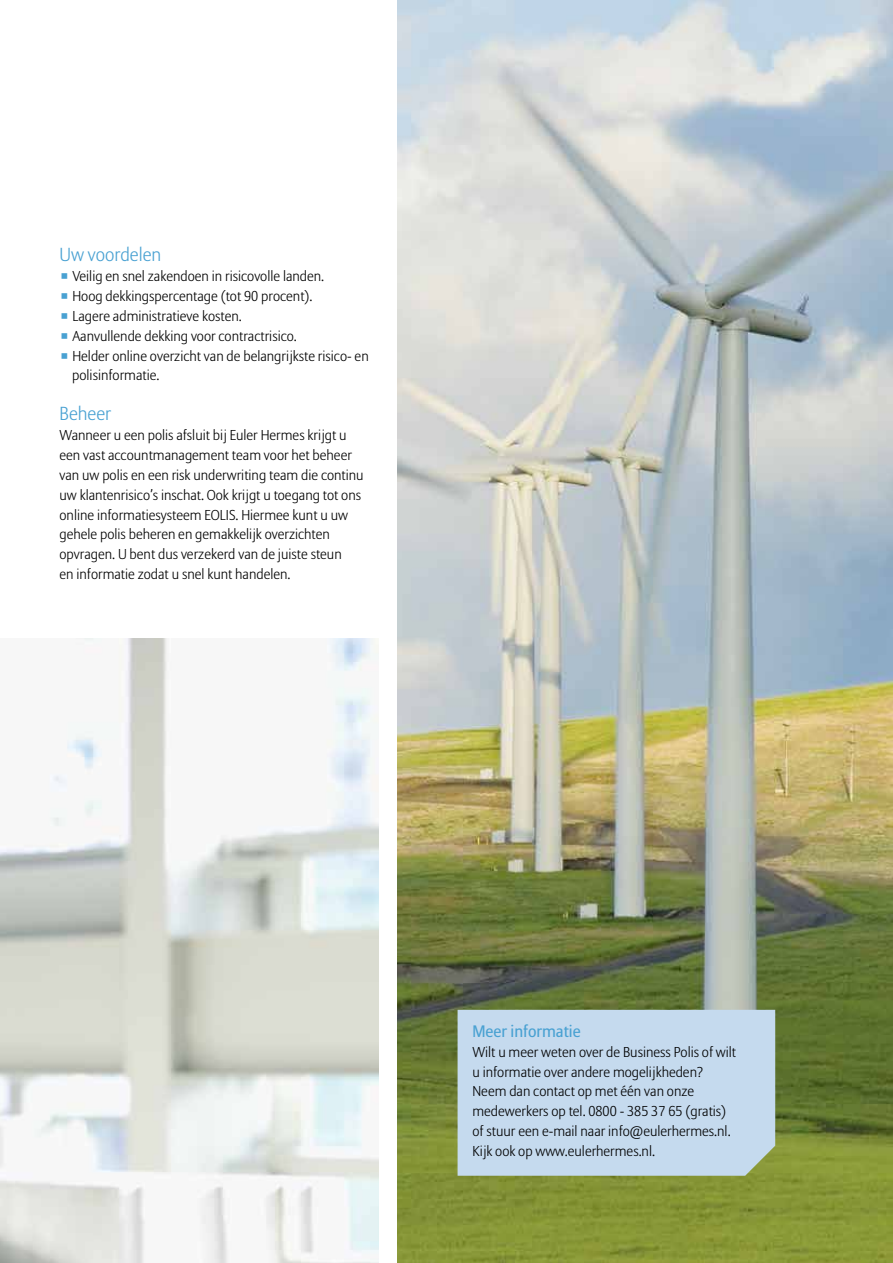
<style>
.page{position:relative;width:893px;height:1263px;background:#fff}
.page>*{position:absolute;margin:0;border:0;box-sizing:border-box;transform-origin:0 0}
.t1{font:300 18.75px "Allianz Sans";color:#49a1d2}
.t2{font:16.5px "Allianz Sans";color:#49a1d2}
.t3{font:300 14.25px/20px "Allianz Sans";color:#000}
.s1{color:#49a1d2}
</style>
<div class="page">
<img style="left:0;top:638px;width:379px;height:625px">
<img style="left:398px;top:0;width:495px;height:1263px">
<div style="left:458px;top:1010px;width:317px;height:166px;background:#c5daee"></div>
<h1 class="t1" style="left:60px;top:243px;width:103px">Uw voordelen</h1>
<p class="t3" style="left:60px;top:267px;width:266px"><span class="s1">◾</span> Veilig en snel zakendoen in risicovolle landen.</p>
<p class="t3" style="left:60px;top:287px;width:254px"><span class="s1">◾</span> Hoog dekkingspercentage (tot 90 procent).</p>
<p class="t3" style="left:60px;top:306px;width:184px"><span class="s1">◾</span> Lagere administratieve kosten.</p>
<p class="t3" style="left:60px;top:326px;width:239px"><span class="s1">◾</span> Aanvullende dekking voor contractrisico.</p>
<p class="t3" style="left:60px;top:346px;width:311px"><span class="s1">◾</span> Helder online overzicht van de belangrijkste risico- en</p>
<p class="t3" style="left:72px;top:366px;width:89px">polisinformatie.</p>
<h1 class="t1" style="left:60px;top:402px;width:53px">Beheer</h1>
<p class="t3" style="left:60px;top:426px;width:306px">Wanneer u een polis afsluit bij Euler Hermes krijgt u een vast accountmanagement team voor het beheer van uw polis en een risk underwriting team die continu uw klantenrisico’s inschat. Ook krijgt u toegang tot ons online informatiesysteem EOLIS. Hiermee kunt u uw gehele polis beheren en gemakkelijk overzichten opvragen. U bent dus verzekerd van de juiste steun<br>en informatie zodat u snel kunt handelen.</p>
<p class="t2" style="left:472px;top:1021px;width:110px">Meer informatie</p>
<p class="t3" style="left:472px;top:1042px;width:265px">Wilt u meer weten over de Business Polis of wilt u informatie over andere mogelijkheden?<br>Neem dan contact op met één van onze medewerkers op tel. 0800 - 385 37 65 (gratis) of stuur een e-mail naar info@eulerhermes.nl.<br>Kijk ook op www.eulerhermes.nl.</p>
</div>
